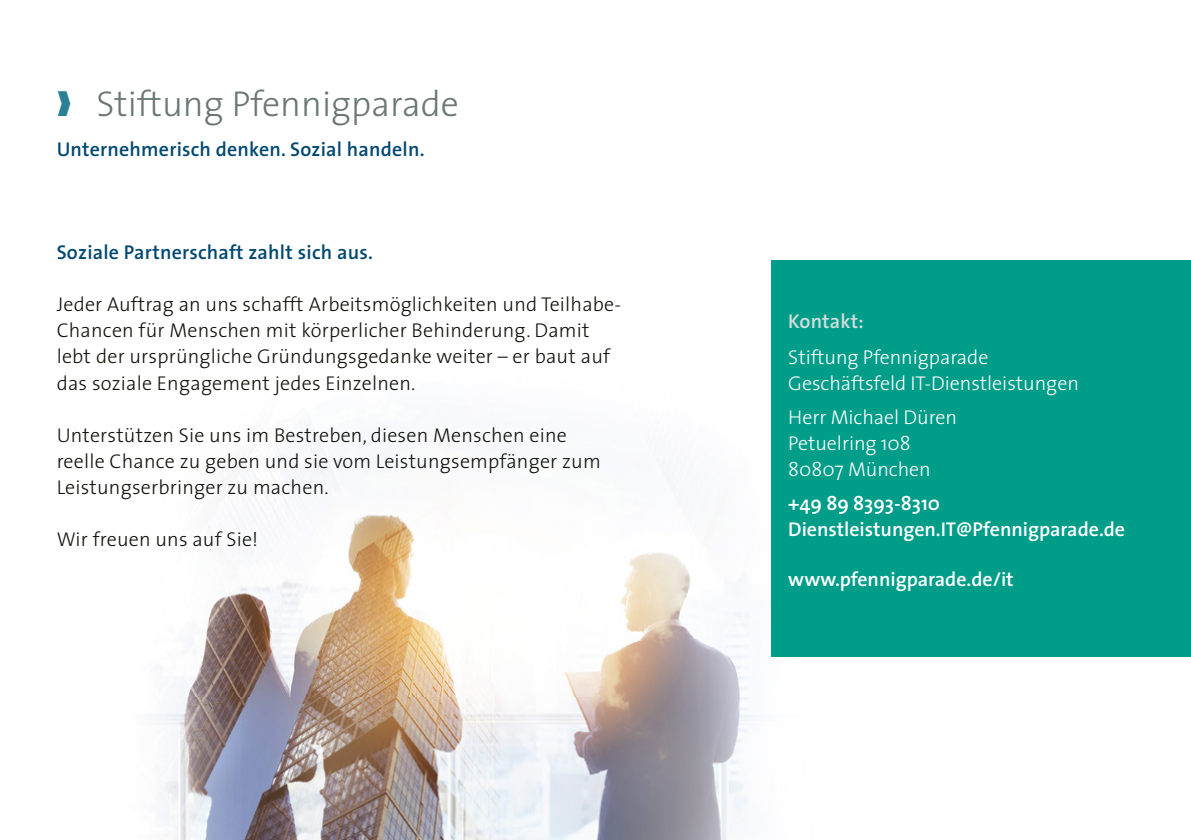
<style>
.page{position:relative;width:1191px;height:840px;background:#fff}
.page>*{position:absolute;margin:0;border:0;box-sizing:border-box;transform-origin:0 0}
.t1{font:300 36px "The Sans";color:#6a7775}
.t2{font:300 20px/26px "The Sans";letter-spacing:.01em;color:#12120d}
.t3{font:300 20px/26px "The Sans";letter-spacing:-.005em;color:#fff}
.t4{font:600 20px/26px "The Sans";letter-spacing:-.005em;color:#fff}
.t5{font:600 20px "The Sans";letter-spacing:.01em;color:#004871}
.t6{font:600 20px "The Sans";letter-spacing:.01em;color:#d3dddd}
.s1{color:#2a8095}
</style>
<div class="page">
<img style="left:155px;top:436px;width:669px;height:403px">
<div style="left:771px;top:260px;width:420px;height:396px;background:#009d89"></div>
<h1 class="t1" style="left:57px;top:74px;width:403px"><span class="s1">❱</span> Stiftung Pfennigparade</h1>
<p class="t5" style="left:57px;top:132px;width:369px">Unternehmerisch denken. Sozial handeln.</p>
<p class="t5" style="left:57px;top:236px;width:318px">Soziale Partnerschaft zahlt sich aus.</p>
<p class="t2" style="left:57px;top:291px;width:566px">Jeder Auftrag an uns schafft Arbeitsmöglichkeiten und Teilhabe-Chancen für Menschen mit körperlicher Behinderung. Damit lebt der ursprüngliche Gründungsgedanke weiter – er baut auf das soziale Engagement jedes Einzelnen.</p>
<p class="t2" style="left:57px;top:421px;width:545px">Unterstützen Sie uns im Bestreben, diesen Menschen eine reelle Chance zu geben und sie vom Leistungsempfänger zum<br>Leistungserbringer zu machen.</p>
<p class="t2" style="left:57px;top:525px;width:203px">Wir freuen uns auf Sie!</p>
<p class="t6" style="left:788px;top:304px;width:77px">Kontakt:</p>
<p class="t3" style="left:788px;top:343px;width:292px">Stiftung Pfennigparade<br>Geschäftsfeld IT-Dienstleistungen</p>
<p class="t3" style="left:788px;top:403px;width:170px">Herr Michael Düren<br>Petuelring 108<br>80807 München</p>
<p class="t4" style="left:788px;top:489px;width:338px">+49 89 8393-8310<br>Dienstleistungen.IT@Pfennigparade.de</p>
<p class="t4" style="left:788px;top:565px;width:227px">www.pfennigparade.de/it</p>
</div>
